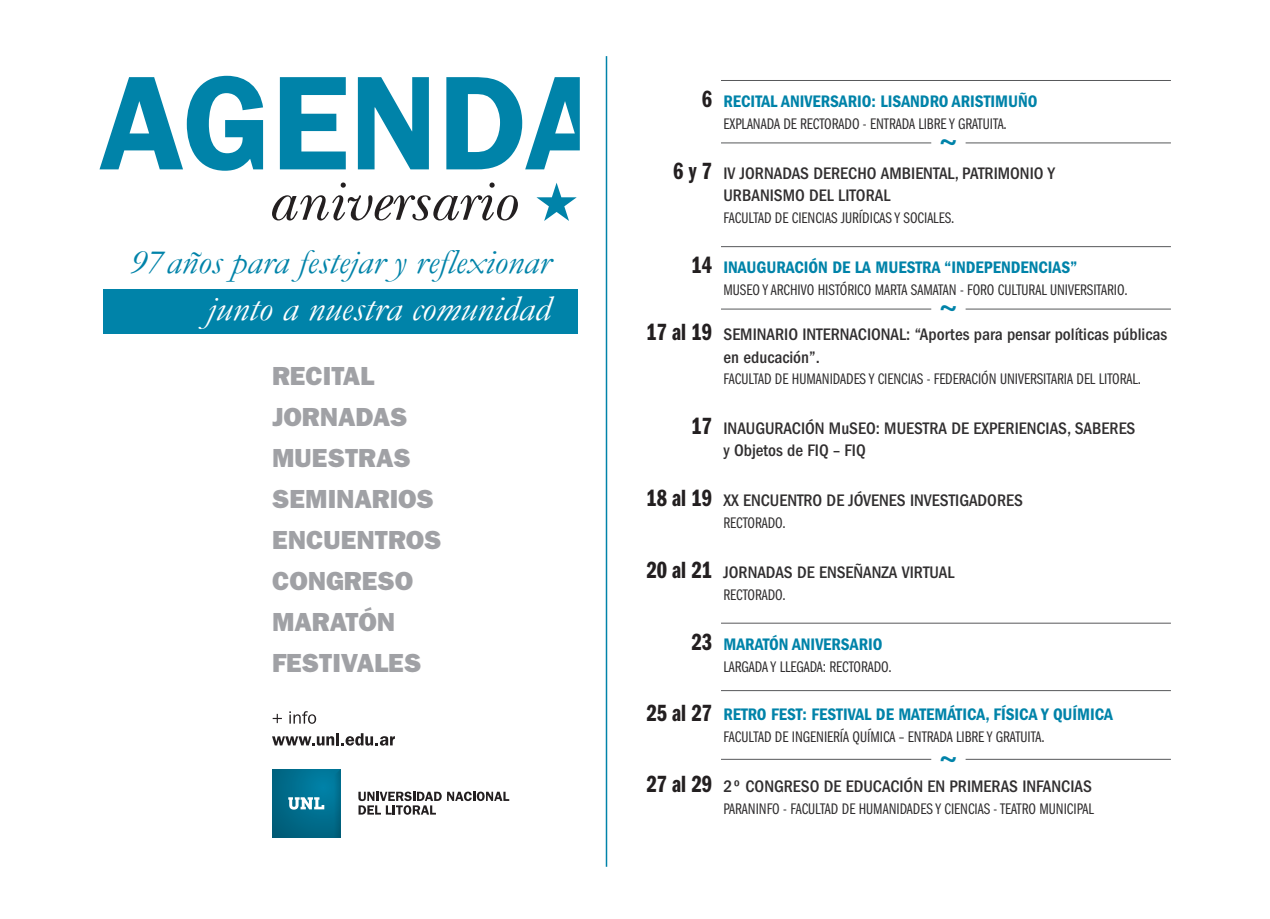
<style>
.page{position:relative;width:1270px;height:919px;background:#fff}
.page>*{position:absolute;margin:0;border:0;box-sizing:border-box;transform-origin:0 0}
.t1{font:italic 36.25px "Garamond";color:#fff;scale:1.08 1}
.t2{font:italic 35px "Garamond";color:#0083a9;scale:1.08 1}
.t3{font:600 29.62px "ITC Franklin Gothic Std";color:#0083a9}
.t4{font:26.25px/40.9px "ITC Franklin Gothic Std Hvy";color:#a0a1a5}
.t5{font:24.25px "ITC Franklin Gothic Std Dm Cp";color:#231f20}
.t6{font:500 condensed 17.25px/22.5px "ITC Franklin Gothic Std";color:#312f30}
.t7{font:17.25px "ITC Franklin Gothic Std Dm Cd";color:#0083a9}
.t8{font:15.88px "ITC Franklin Gothic Std Bk Cp";color:#312f30}
</style>
<div class="page">
<div style="left:103px;top:289px;width:474px;height:44px;background:#0083a9"></div>
<svg style="left:99px;top:76px;width:164px;height:95px"></svg>
<svg style="left:280px;top:77px;width:66px;height:92px"></svg>
<svg style="left:358px;top:77px;width:71px;height:92px"></svg>
<svg style="left:446px;top:77px;width:133px;height:92px"></svg>
<svg style="left:272px;top:182px;width:246px;height:38px"></svg>
<svg style="left:536px;top:183px;width:40px;height:38px"></svg>
<hr style="left:721px;top:759px;width:210px;height:1px;background:#57585a">
<hr style="left:965px;top:759px;width:205px;height:1px;background:#57585a">
<hr style="left:721px;top:690px;width:449px;height:1px;background:#57585a">
<hr style="left:721px;top:623px;width:449px;height:1px;background:#57585a">
<hr style="left:721px;top:309px;width:210px;height:1px;background:#57585a">
<hr style="left:965px;top:309px;width:205px;height:1px;background:#57585a">
<hr style="left:721px;top:246px;width:449px;height:1px;background:#57585a">
<hr style="left:721px;top:142px;width:210px;height:1px;background:#57585a">
<hr style="left:965px;top:142px;width:205px;height:1px;background:#57585a">
<hr style="left:721px;top:80px;width:449px;height:1px;background:#57585a">
<svg style="left:447px;top:791px;width:62px;height:10px"></svg>
<svg style="left:358px;top:791px;width:83px;height:23px"></svg>
<svg style="left:272px;top:769px;width:62px;height:68px;background:#006d8c"></svg>
<svg style="left:334px;top:769px;width:6px;height:68px"></svg>
<svg style="left:288px;top:797px;width:36px;height:12px"></svg>
<svg style="left:273px;top:714px;width:9px;height:9px"></svg>
<svg style="left:289px;top:711px;width:27px;height:13px"></svg>
<svg style="left:272px;top:733px;width:123px;height:12px"></svg>
<hr style="left:605px;top:56px;width:2px;height:811px;background:#0083a9">
<h2 class="t2" style="left:130px;top:238px;width:391px">97años para festejar y reflexionar</h2>
<h1 class="t1" style="left:207px;top:284px;width:319px">junto a nuestra comunidad</h1>
<h3 class="t4" style="left:272px;top:356px;width:171px">RECITAL<br>JORNADAS<br>MUESTRAS<br>SEMINARIOS<br>ENCUENTROS<br>CONGRESO<br>MARATÓN<br>FESTIVALES</h3>
<h3 class="t5" style="left:701px;top:85px;width:12px">6</h3>
<h3 class="t5" style="left:673px;top:158px;width:40px">6 y 7</h3>
<h3 class="t5" style="left:691px;top:252px;width:22px">14</h3>
<h3 class="t5" style="left:646px;top:319px;width:67px">17 al 19</h3>
<h3 class="t5" style="left:691px;top:413px;width:22px">17</h3>
<h3 class="t5" style="left:646px;top:485px;width:67px">18 al 19</h3>
<h3 class="t5" style="left:646px;top:557px;width:67px">20 al 21</h3>
<h3 class="t5" style="left:691px;top:628px;width:22px">23</h3>
<h3 class="t5" style="left:646px;top:699px;width:67px">25 al 27</h3>
<h3 class="t5" style="left:646px;top:770px;width:67px">27 al 29</h3>
<p class="t7" style="left:723px;top:91px;width:316px">RECITAL ANIVERSARIO: LISANDRO ARISTIMUÑO</p>
<p class="t8" style="left:723px;top:115px;width:285px">EXPLANADA DE RECTORADO - ENTRADA LIBRE Y GRATUITA.</p>
<p class="t6" style="left:723px;top:162px;width:333px">IV JORNADAS DERECHO AMBIENTAL, PATRIMONIO Y<br>URBANISMO DEL LITORAL</p>
<p class="t8" style="left:723px;top:209px;width:232px">FACULTAD DE CIENCIAS JURÍDICAS Y SOCIALES.</p>
<p class="t7" style="left:723px;top:257px;width:355px">INAUGURACIÓN DE LA MUESTRA “INDEPENDENCIAS”</p>
<p class="t8" style="left:723px;top:281px;width:405px">MUSEO Y ARCHIVO HISTÓRICO MARTA SAMATAN - FORO CULTURAL UNIVERSITARIO.</p>
<p class="t6" style="left:723px;top:323px;width:445px">SEMINARIO INTERNACIONAL: “Aportes para pensar políticas públicas en educación”.</p>
<p class="t8" style="left:723px;top:370px;width:419px">FACULTAD DE HUMANIDADES Y CIENCIAS - FEDERACIÓN UNIVERSITARIA DEL LITORAL.</p>
<p class="t6" style="left:723px;top:417px;width:413px">INAUGURACIÓN MuSEO: MUESTRA DE EXPERIENCIAS, SABERES y Objetos de FIQ – FIQ</p>
<p class="t6" style="left:723px;top:489px;width:301px">XX ENCUENTRO DE JÓVENES INVESTIGADORES</p>
<p class="t8" style="left:723px;top:514px;width:64px">RECTORADO.</p>
<p class="t6" style="left:723px;top:561px;width:232px">JORNADAS DE ENSEÑANZA VIRTUAL</p>
<p class="t8" style="left:723px;top:586px;width:64px">RECTORADO.</p>
<p class="t7" style="left:723px;top:634px;width:160px">MARATÓN ANIVERSARIO</p>
<p class="t8" style="left:723px;top:658px;width:170px">LARGADA Y LLEGADA: RECTORADO.</p>
<p class="t7" style="left:723px;top:704px;width:391px">RETRO FEST: FESTIVAL DE MATEMÁTICA, FÍSICA Y QUÍMICA</p>
<p class="t8" style="left:723px;top:728px;width:322px">FACULTAD DE INGENIERÍA QUÍMICA – ENTRADA LIBRE Y GRATUITA.</p>
<p class="t6" style="left:723px;top:775px;width:370px">2º CONGRESO DE EDUCACIÓN EN PRIMERAS INFANCIAS</p>
<p class="t8" style="left:723px;top:800px;width:372px">PARANINFO - FACULTAD DE HUMANIDADES Y CIENCIAS - TEATRO MUNICIPAL</p>
<h3 class="t3" style="left:939px;top:124px;width:19px">~</h3>
<h3 class="t3" style="left:939px;top:290px;width:19px">~</h3>
<h3 class="t3" style="left:939px;top:740px;width:19px">~</h3>
</div>
